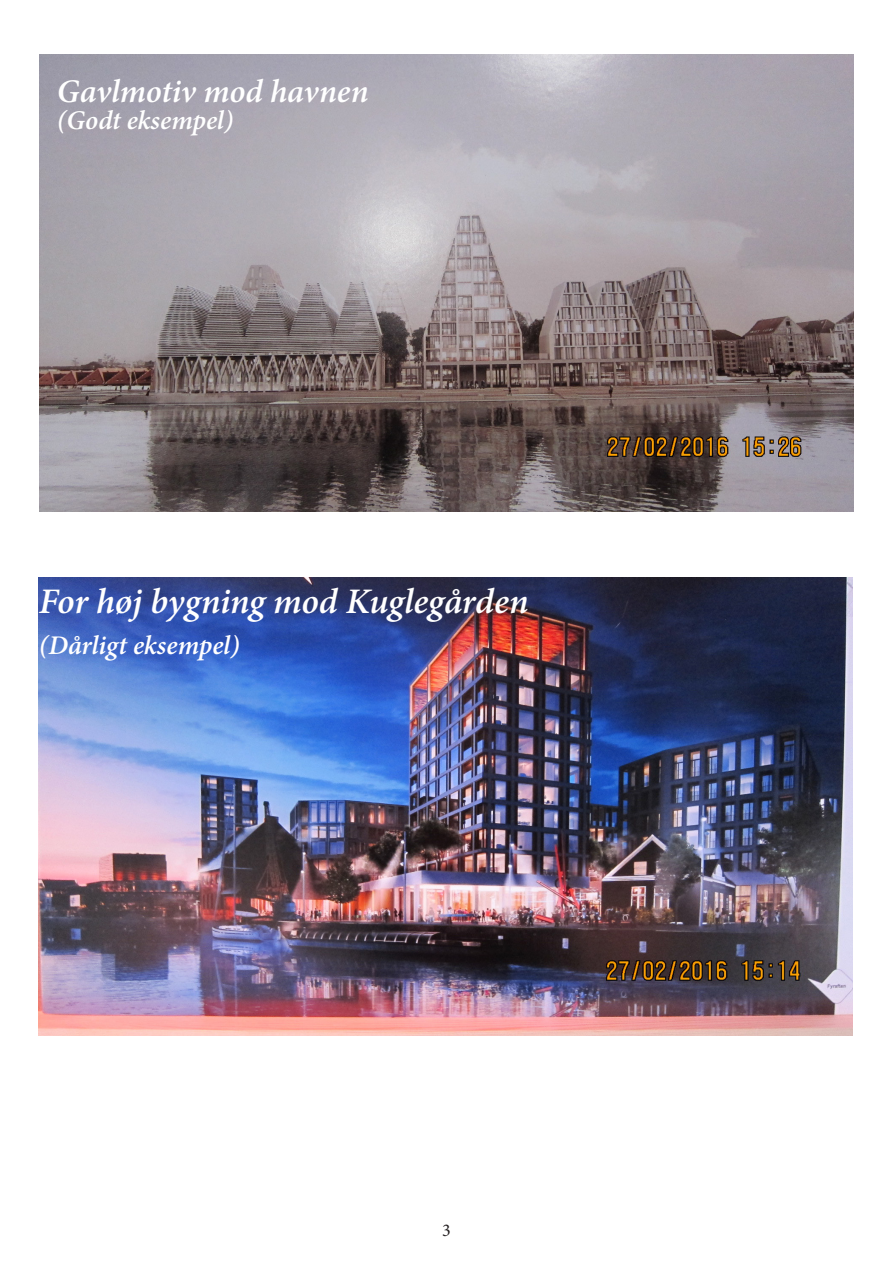
<style>
.page{position:relative;width:893px;height:1263px;background:#fff}
.page>*{position:absolute;margin:0;border:0;box-sizing:border-box;transform-origin:0 0}
.t1{font:italic 600 36px "Minion Pro";letter-spacing:-.005em;color:#fff}
.t2{font:italic 600 33px "Minion Pro";letter-spacing:-.005em;color:#fff}
.t3{font:italic 600 27px "Minion Pro";color:#fff}
.t4{font:18px "Minion Pro";color:#231f20}
</style>
<div class="page">
<img style="left:40px;top:54px;width:813px;height:458px">
<img style="left:39px;top:578px;width:813px;height:457px">
<p class="t2" style="left:57px;top:78px;width:313px">Gavlmotiv mod havnen</p>
<p class="t3" style="left:57px;top:109px;width:178px">(Godt eksempel)</p>
<h1 class="t1" style="left:39px;top:587px;width:491px">For høj bygning mod Kuglegården</h1>
<p class="t3" style="left:39px;top:635px;width:202px">(Dårligt eksempel)</p>
<p class="t4" style="left:442px;top:1219px;width:10px">3</p>
</div>
